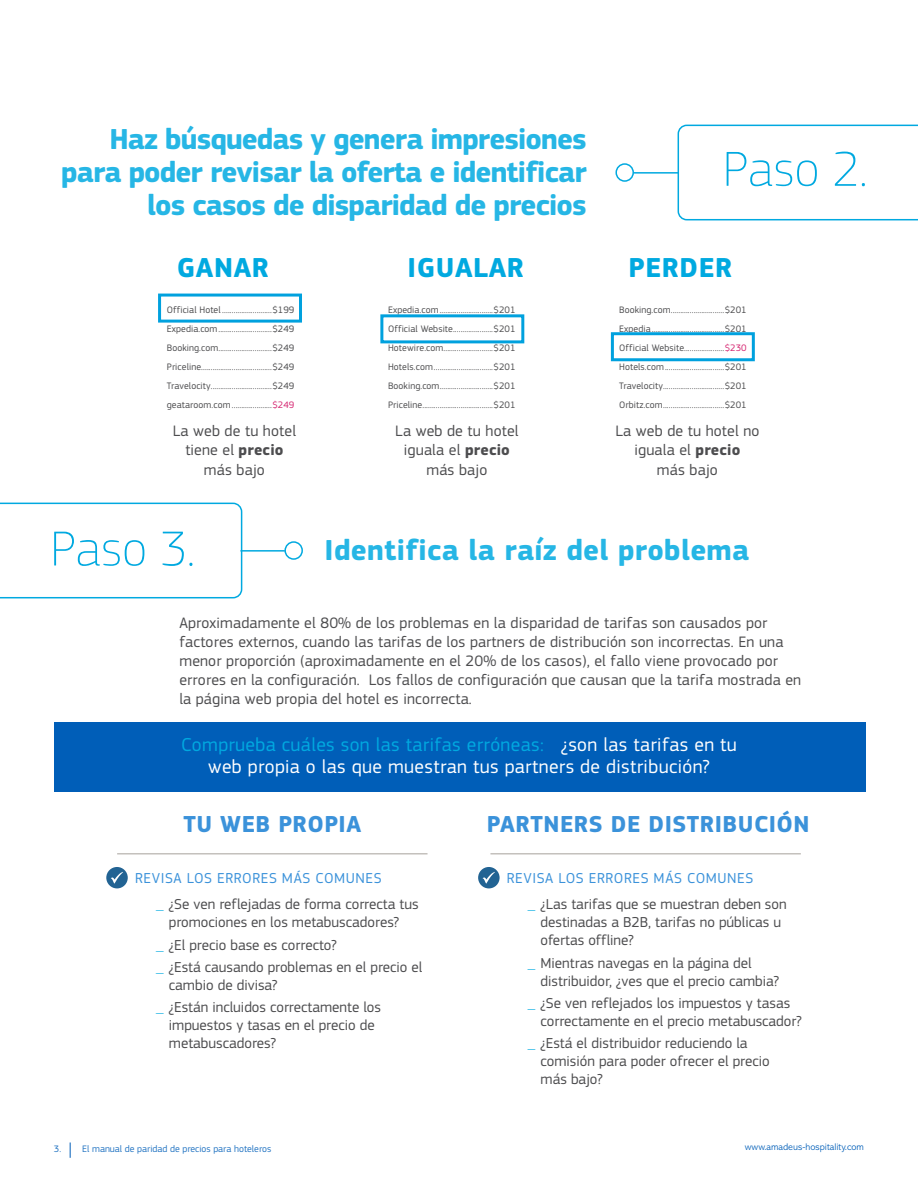
<style>
.page{position:relative;width:918px;height:1188px;background:#fff}
.page>*{position:absolute;margin:0;border:0;box-sizing:border-box;transform-origin:0 0}
.t1{font:100 51px "Amadeus";letter-spacing:.01em;color:#00a9e0}
.t2{font:700 30px/33px "Amadeus";letter-spacing:-.03em;color:#26b6e5;text-align:right}
.t3{font:700 30px "Amadeus";letter-spacing:.01em;color:#26b6e5}
.t4{font:700 28.5px "Amadeus";letter-spacing:.02em;color:#00a9e0}
.t5{font:700 24px "Amadeus";letter-spacing:.02em;color:#3b92da}
.t6{font:19.5px/22.2px "Amadeus";letter-spacing:.02em;color:#fff;text-align:center}
.t7{font:15.75px/19.5px "Amadeus";letter-spacing:.01em;color:#4d4d4f;text-align:center}
.t8{font:15px/18px "Amadeus";color:#4d4d4f}
.t9{font:9.75px/19px "Amadeus";letter-spacing:.01em;color:#4d4d4f;text-align:justify}
.t10{font:9.75px "Amadeus";color:#2676c3}
.t11{font:300 9.75px "Abadi MT Pro";color:#005eb8}
.s1{color:#d52671}
.s2{font-weight:700}
.s3{color:#00a9e0}
.s4{color:#3b92da}
.s5{color:#26b6e5}
</style>
<div class="page">
<div style="left:284px;top:541px;width:19px;height:19px;border:2px solid #00a9e0;border-radius:50%"></div>
<hr style="left:240px;top:550px;width:45px;height:2px;background:#00a9e0">
<div style="left:615px;top:163px;width:19px;height:19px;border:2px solid #00a9e0;border-radius:50%"></div>
<hr style="left:634px;top:172px;width:44px;height:2px;background:#00a9e0">
<svg style="left:70px;top:1143px;width:1px;height:15px"></svg>
<svg style="left:678px;top:125px;width:240px;height:95px"></svg>
<svg style="left:0;top:503px;width:242px;height:95px"></svg>
<div style="left:54px;top:723px;width:812px;height:69px;background:#005eb8"></div>
<hr style="left:117px;top:853px;width:311px;height:1px;background:#a6a19c">
<hr style="left:490px;top:853px;width:311px;height:1px;background:#a6a19c">
<div style="left:106px;top:867px;width:22px;height:21px;background:#226393;border-radius:50%"></div>
<svg style="left:111px;top:872px;width:12px;height:12px"></svg>
<div style="left:478px;top:867px;width:22px;height:21px;background:#226393;border-radius:50%"></div>
<svg style="left:483px;top:872px;width:12px;height:12px"></svg>
<div style="left:158px;top:294px;width:144px;height:29px;border:3px solid #00a1de"></div>
<div style="left:380px;top:314px;width:144px;height:29px;border:3px solid #00a1de"></div>
<div style="left:611px;top:332px;width:144px;height:29px;border:3px solid #00a1de"></div>
<h2 class="t2" style="left:61px;top:124px;width:527px">Haz búsquedas y genera impresiones para poder revisar la oferta e identificar los casos de disparidad de precios</h2>
<h3 class="t4" style="left:177px;top:251px;width:94px">GANAR</h3>
<p class="t9" style="left:167px;top:300px;width:129px">Official Hotel ..........................$199<br>Expedia.com............................$249<br>Booking.com............................$249<br>Priceline.....................................$249<br>Travelocity................................$249 geataroom.com.....................<span class="s1">$249</span></p>
<h3 class="t7" style="left:173px;top:421px;width:125px">La web de tu hotel tiene el <span class="s2">precio </span>más bajo</h3>
<h3 class="t4" style="left:408px;top:251px;width:118px">IGUALAR</h3>
<p class="t9" style="left:388px;top:300px;width:129px">Expedia.com............................$201<br>Official Website.....................$201<br>Hotewire.com..........................$201<br>Hotels.com...............................$201<br>Booking.com............................$201<br>Priceline.....................................$201</p>
<h3 class="t7" style="left:395px;top:421px;width:125px">La web de tu hotel iguala el <span class="s2">precio </span>más bajo</h3>
<h1 class="t1" style="left:723px;top:139px;width:145px">Paso 2.</h1>
<h3 class="t4" style="left:629px;top:251px;width:105px">PERDER</h3>
<p class="t9" style="left:619px;top:300px;width:129px">Booking.com............................$201<br>Expedia......................................$201<br>Official Website.....................<span class="s1">$230<br></span>Hotels.com...............................$201<br>Travelocity................................$201<br>Orbitz.com................................$201</p>
<h3 class="t7" style="left:615px;top:421px;width:145px">La web de tu hotel no iguala el <span class="s2">precio<br></span>más bajo</h3>
<h1 class="t1" style="left:51px;top:519px;width:145px">Paso 3.</h1>
<h2 class="t3" style="left:325px;top:532px;width:426px">Identifica la raíz del problema</h2>
<p class="t7" style="left:179px;top:614px;width:623px;line-height:18.9px;text-align:left">Aproximadamente el 80% de los problemas en la disparidad de tarifas son causados por factores externos, cuando las tarifas de los partners de distribución son incorrectas. En una menor proporción (aproximadamente en el 20% de los casos), el fallo viene provocado por errores en la configuración. Los fallos de configuración que causan que la tarifa mostrada en la página web propia del hotel es incorrecta.</p>
<h3 class="t6" style="left:181px;top:734px;width:557px"><span class="s3">Comprueba cuáles son las tarifas erróneas:</span> ¿son las tarifas en tu web propia o las que muestran tus partners de distribución?</h3>
<h3 class="t5" style="left:183px;top:810px;width:179px">TU WEB PROPIA</h3>
<h3 class="t5" style="left:487px;top:810px;width:324px">PARTNERS DE DISTRIBUCIÓN</h3>
<h3 class="t8" style="left:156px;top:865px;width:264px;line-height:26.5px;text-indent:-21px"><span class="s4">REVISA LOS ERRORES MÁS COMUNES<br></span><span class="s5">_</span> ¿Se ven reflejadas de forma correcta tus</h3>
<h3 class="t8" style="left:156px;top:911px;width:268px;line-height:22.2px;text-indent:13px">promociones en los metabuscadores?<br><span class="s5">_</span> ¿El precio base es correcto?<br><span class="s5">_</span> ¿Está causando problemas en el precio el</h3>
<h3 class="t8" style="left:156px;top:974px;width:226px;line-height:22.2px;text-indent:13px">cambio de divisa?<br><span class="s5">_</span> ¿Están incluidos correctamente los</h3>
<h3 class="t8" style="left:169px;top:1016px;width:207px">impuestos y tasas en el precio de metabuscadores?</h3>
<h3 class="t8" style="left:528px;top:865px;width:260px;line-height:26.5px;text-indent:-21px"><span class="s4">REVISA LOS ERRORES MÁS COMUNES<br></span><span class="s5">_</span> ¿Las tarifas que se muestran deben son</h3>
<h3 class="t8" style="left:541px;top:914px;width:242px">destinadas a B2B, tarifas no públicas u ofertas offline?</h3>
<h3 class="t8" style="left:541px;top:954px;width:240px;text-indent:-13px"><span class="s5">_</span> Mientras navegas en la página del distribuidor, ¿ves que el precio cambia?</h3>
<h3 class="t8" style="left:541px;top:994px;width:263px;text-indent:-13px"><span class="s5">_</span> ¿Se ven reflejados los impuestos y tasas correctamente en el precio metabuscador?</h3>
<h3 class="t8" style="left:541px;top:1034px;width:231px;text-indent:-13px"><span class="s5">_</span> ¿Está el distribuidor reduciendo la comisión para poder ofrecer el precio más bajo?</h3>
<p class="t10" style="left:54px;top:1143px;width:219px">3. El manual de paridad de precios para hoteleros</p>
<p class="t11" style="left:745px;top:1142px;width:121px">www.amadeus-hospitality.com</p>
</div>
